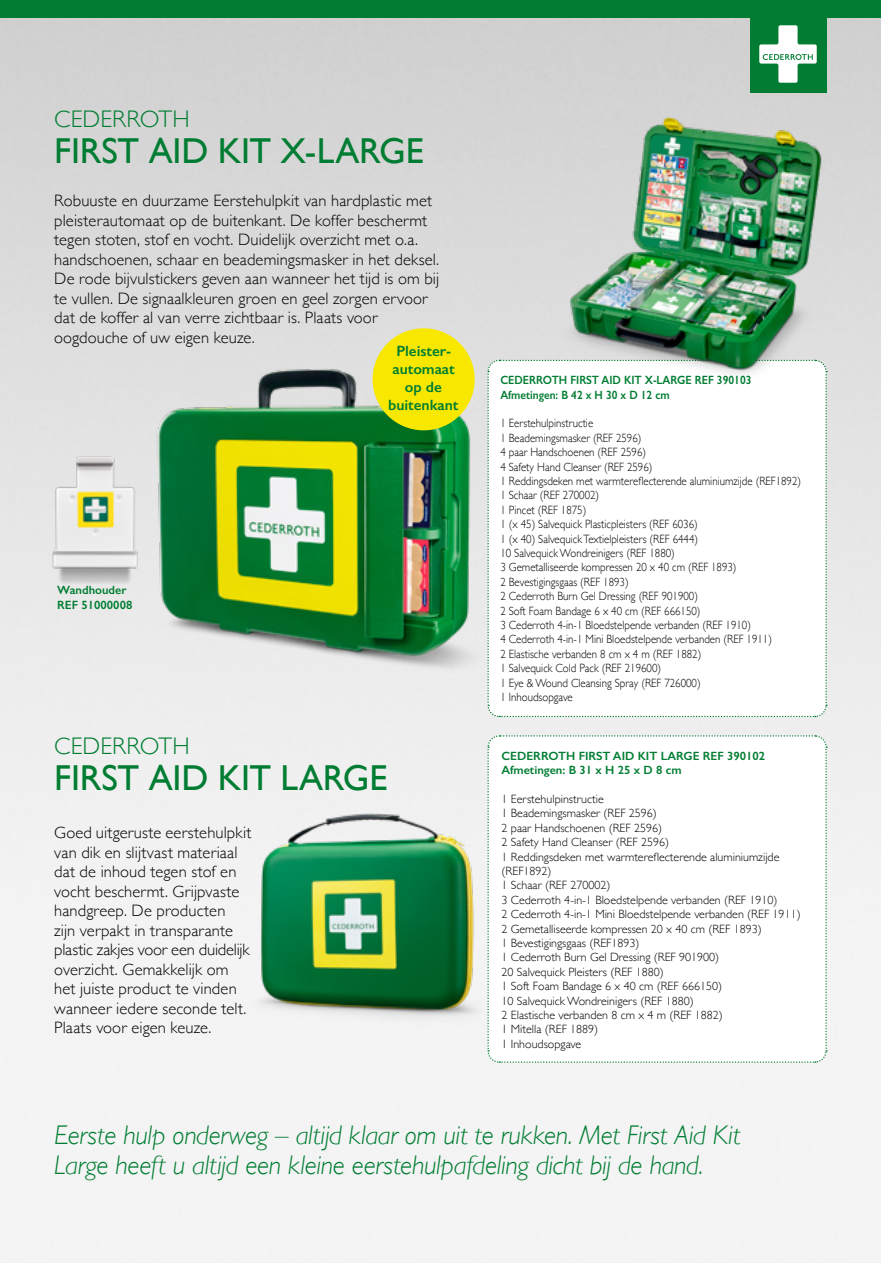
<style>
.page{position:relative;width:881px;height:1263px;background:#fff}
.page>*{position:absolute;margin:0;border:0;box-sizing:border-box;transform-origin:0 0}
.t1{font:36px "Gill Sans";letter-spacing:-.005em;color:#007d32}
.t2{font:italic 300 27px/30px "Gill Sans";letter-spacing:-.015em;color:#007d32}
.t3{font:300 24px "Gill Sans";letter-spacing:.005em;color:#007d32}
.t4{font:300 16.5px/19.5px "Gill Sans";letter-spacing:.01em;color:#000}
.t5{font:600 15px/18px "Gill Sans";color:#007d32;text-align:center}
.t6{font:300 12px/14.4px "Gill Sans";color:#000;scale:.91 1}
.t7{font:300 12px/14.4px "Gill Sans";color:#000}
.t8{font:600 12px/14.4px "Gill Sans";color:#007d32}
.t9{font:600 12px/14.4px "Gill Sans";color:#007d32;scale:.91 1}
</style>
<div class="page">
<img style="left:0;top:17px;width:880px;height:1246px">
<div style="left:749px;top:16px;width:77px;height:76px;background:#007d32"></div>
<svg style="left:759px;top:25px;width:57px;height:58px"></svg>
<div style="left:0;top:0;width:880px;height:17px;background:#007d32"></div>
<img style="left:237px;top:797px;width:249px;height:251px">
<img style="left:93px;top:306px;width:422px;height:422px">
<img style="left:44px;top:446px;width:104px;height:150px">
<div style="left:372px;top:328px;width:102px;height:103px;background:#f8e800;border-radius:50%"></div>
<svg style="left:486px;top:359px;width:341px;height:359px"></svg>
<svg style="left:486px;top:734px;width:341px;height:329px"></svg>
<img style="left:547px;top:87px;width:286px;height:293px">
<h3 class="t3" style="left:54px;top:100px;width:137px">CEDERROTH</h3>
<h1 class="t1" style="left:54px;top:130px;width:371px">FIRST AID KIT X-LARGE</h1>
<p class="t4" style="left:54px;top:190px;width:386px">Robuuste en duurzame Eerstehulpkit van hardplastic met pleisterautomaat op de buitenkant. De koffer beschermt tegen stoten, stof en vocht. Duidelijk overzicht met o.a. handschoenen, schaar en beademingsmasker in het deksel.<br>De rode bijvulstickers geven aan wanneer het tijd is om bij te vullen. De signaalkleuren groen en geel zorgen ervoor dat de koffer al van verre zichtbaar is. Plaats voor oogdouche of uw eigen keuze.</p>
<p class="t5" style="left:389px;top:341px;width:72px;rotate:1deg">Pleister&shy;automaat op de buitenkant</p>
<p class="t8" style="left:57px;top:583px;width:77px">Wandhouder<br>REF 51000008</p>
<h3 class="t3" style="left:54px;top:727px;width:137px">CEDERROTH</h3>
<h1 class="t1" style="left:54px;top:756px;width:334px">FIRST AID KIT LARGE</h1>
<p class="t4" style="left:54px;top:822px;width:199px">Goed uitgeruste eerstehulpkit van dik en slijtvast materiaal dat de inhoud tegen stof en vocht beschermt. Grijpvaste handgreep. De producten<br>zijn verpakt in transparante plastic zakjes voor een duidelijk overzicht. Gemakkelijk om het juiste product te vinden wanneer iedere seconde telt.<br>Plaats voor eigen keuze.</p>
<p class="t9" style="left:500px;top:373px;width:277px">CEDERROTH FIRST AID KIT X-LARGE REF 390103<br>Afmetingen: B 42 x H 30 x D 12 cm</p>
<p class="t6" style="left:500px;top:416px;width:332px">1 Eerstehulpinstructie<br>1 Beademingsmasker (REF 2596)<br>4 paar Handschoenen (REF 2596)<br>4 Safety Hand Cleanser (REF 2596)<br>1 Reddingsdeken met warmtereflecterende aluminiumzijde (REF1892)<br>1 Schaar (REF 270002)<br>1 Pincet (REF 1875)<br>1 (x 45) Salvequick Plasticpleisters (REF 6036)<br>1 (x 40) Salvequick Textielpleisters (REF 6444)<br>10 Salvequick Wondreinigers (REF 1880)<br>3 Gemetalliseerde kompressen 20 x 40 cm (REF 1893)<br>2 Bevestigingsgaas (REF 1893)<br>2 Cederroth Burn Gel Dressing (REF 901900)<br>2 Soft Foam Bandage 6 x 40 cm (REF 666150)<br>3 Cederroth 4-in-1 Bloedstelpende verbanden (REF 1910)<br>4 Cederroth 4-in-1 Mini Bloedstelpende verbanden (REF 1911)<br>2 Elastische verbanden 8 cm x 4 m (REF 1882)<br>1 Salvequick Cold Pack (REF 219600)<br>1 Eye &amp; Wound Cleansing Spray (REF 726000)<br>1 Inhoudsopgave</p>
<p class="t8" style="left:501px;top:748px;width:265px">CEDERROTH FIRST AID KIT LARGE REF 390102<br>Afmetingen: B 31 x H 25 x D 8 cm</p>
<p class="t7" style="left:501px;top:791px;width:300px">1 Eerstehulpinstructie<br>1 Beademingsmasker (REF 2596)<br>2 paar Handschoenen (REF 2596)<br>2 Safety Hand Cleanser (REF 2596)<br>1 Reddingsdeken met warmtereflecterende aluminiumzijde (REF1892)<br>1 Schaar (REF 270002)<br>3 Cederroth 4-in-1 Bloedstelpende verbanden (REF 1910)<br>2 Cederroth 4-in-1 Mini Bloedstelpende verbanden (REF 1911)<br>2 Gemetalliseerde kompressen 20 x 40 cm (REF 1893)<br>1 Bevestigingsgaas (REF1893)<br>1 Cederroth Burn Gel Dressing (REF 901900)<br>20 Salvequick Pleisters (REF 1880)<br>1 Soft Foam Bandage 6 x 40 cm (REF 666150)<br>10 Salvequick Wondreinigers (REF 1880)<br>2 Elastische verbanden 8 cm x 4 m (REF 1882)<br>1 Mitella (REF 1889)<br>1 Inhoudsopgave</p>
<h2 class="t2" style="left:54px;top:1120px;width:687px">Eerste hulp onderweg – altijd klaar om uit te rukken. Met First Aid Kit<br>Large heeft u altijd een kleine eerstehulpafdeling dicht bij de hand.</h2>
</div>
